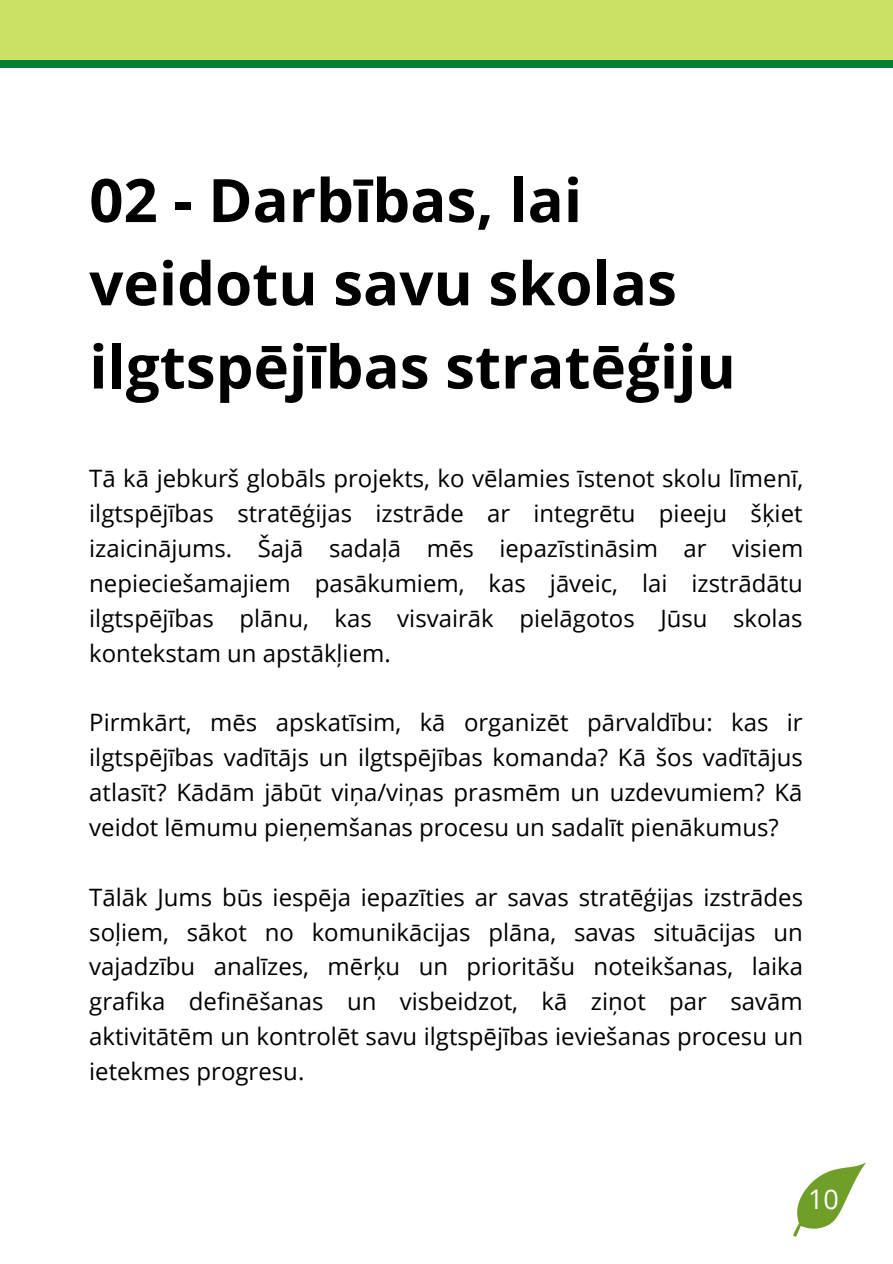
<style>
.page{position:relative;width:893px;height:1264px;background:#fff}
.page>*{position:absolute;margin:0;border:0;box-sizing:border-box;transform-origin:0 0}
.t1{font:700 60px/83.2px "Open Sans";color:#000}
.t2{font:27px "Open Sans";color:#fff}
.t3{font:24px/34.8px "Open Sans";color:#000;text-align:justify}
</style>
<div class="page">
<div style="left:0;top:0;width:892px;height:68px;background:#008037"></div>
<div style="left:0;top:0;width:892px;height:60px;background:#c9e265"></div>
<svg style="left:793px;top:1162px;width:73px;height:74px"></svg>
<h1 class="t1" style="left:89px;top:157px;width:648px">02 - Darbības, lai veidotu savu skolas ilgtspējības stratēģiju</h1>
<p class="t3" style="left:89px;top:460px;width:715px">Tā kā jebkurš globāls projekts, ko vēlamies īstenot skolu līmenī, ilgtspējības stratēģijas izstrāde ar integrētu pieeju šķiet izaicinājums. Šajā sadaļā mēs iepazīstināsim ar visiem nepieciešamajiem pasākumiem, kas jāveic, lai izstrādātu ilgtspējības plānu, kas visvairāk pielāgotos Jūsu skolas kontekstam un apstākļiem.</p>
<p class="t3" style="left:89px;top:704px;width:715px">Pirmkārt, mēs apskatīsim, kā organizēt pārvaldību: kas ir ilgtspējības vadītājs un ilgtspējības komanda? Kā šos vadītājus atlasīt? Kādām jābūt viņa/viņas prasmēm un uzdevumiem? Kā veidot lēmumu pieņemšanas procesu un sadalīt pienākumus?</p>
<p class="t3" style="left:89px;top:879px;width:715px">Tālāk Jums būs iespēja iepazīties ar savas stratēģijas izstrādes soļiem, sākot no komunikācijas plāna, savas situācijas un vajadzību analīzes, mērķu un prioritāšu noteikšanas, laika grafika definēšanas un visbeidzot, kā ziņot par savām aktivitātēm un kontrolēt savu ilgtspējības ieviešanas procesu un ietekmes progresu.</p>
<p class="t2" style="left:808px;top:1180px;width:32px">10</p>
</div>
